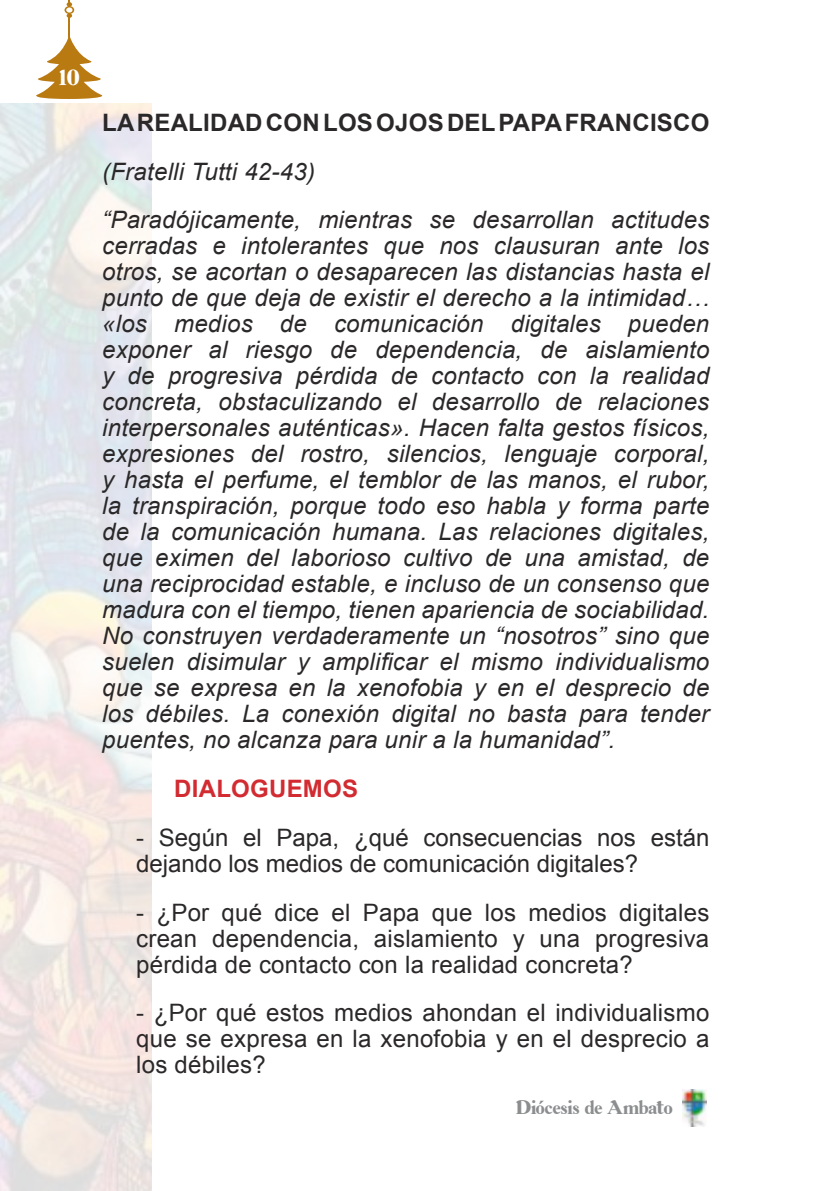
<style>
.page{position:relative;width:840px;height:1191px;background:#fff}
.page>*{position:absolute;margin:0;border:0;box-sizing:border-box;transform-origin:0 0}
.t1{font:italic 24px/26px "Arial";letter-spacing:.01em;color:#2b2829}
.t2{font:24px/26px "Arial";letter-spacing:.01em;color:#2b2829;text-align:justify}
.t3{font:700 24px "Arial";letter-spacing:.01em;color:#2b2829}
.t4{font:700 24px "Arial";letter-spacing:.01em;color:#d22b31}
.t5{font:20px "Amboqia Boriango";color:#fff}
.t6{font:18px "Amboqia Boriango";color:#8b8d8f}
</style>
<div class="page">
<svg style="left:36px;top:0;width:66px;height:99px"></svg>
<img style="left:682px;top:1089px;width:24px;height:37px">
<p class="t5" style="left:59px;top:66px;width:22px">10</p>
<p class="t3" style="left:102px;top:113px;width:608px">LA REALIDAD CON LOS OJOS DEL PAPA FRANCISCO</p>
<p class="t1" style="left:102px;top:149px;width:608px;line-height:48.6px">(Fratelli Tutti 42-43)<br>“Paradójicamente, mientras se desarrollan actitudes</p>
<p class="t1" style="left:102px;top:235px;width:608px;text-align:justify">cerradas e intolerantes que nos clausuran ante los otros, se acortan o desaparecen las distancias hasta el punto de que deja de existir el derecho a la intimidad… «los medios de comunicación digitales pueden exponer al riesgo de dependencia, de aislamiento y de progresiva pérdida de contacto con la realidad concreta, obstaculizando el desarrollo de relaciones interpersonales auténticas». Hacen falta gestos físicos, expresiones del rostro, silencios, lenguaje corporal, y hasta el perfume, el temblor de las manos, el rubor, la transpiración, porque todo eso habla y forma parte de la comunicación humana. Las relaciones digitales, que eximen del laborioso cultivo de una amistad, de una reciprocidad estable, e incluso de un consenso que madura con el tiempo, tienen apariencia de sociabilidad.<br>No construyen verdaderamente un “nosotros” sino que suelen disimular y amplificar el mismo individualismo que se expresa en la xenofobia y en el desprecio de los débiles. La conexión digital no basta para tender puentes, no alcanza para unir a la humanidad”.</p>
<p class="t4" style="left:174px;top:779px;width:185px">DIALOGUEMOS</p>
<p class="t2" style="left:136px;top:826px;width:574px">- Según el Papa, ¿qué consecuencias nos están dejando los medios de comunicación digitales?</p>
<p class="t2" style="left:136px;top:901px;width:574px">- ¿Por qué dice el Papa que los medios digitales crean dependencia, aislamiento y una progresiva pérdida de contacto con la realidad concreta?</p>
<p class="t2" style="left:136px;top:1002px;width:574px">- ¿Por qué estos medios ahondan el individualismo que se expresa en la xenofobia y en el desprecio a los débiles?</p>
<p class="t6" style="left:516px;top:1097px;width:158px">Diócesis de Ambato</p>
</div>
